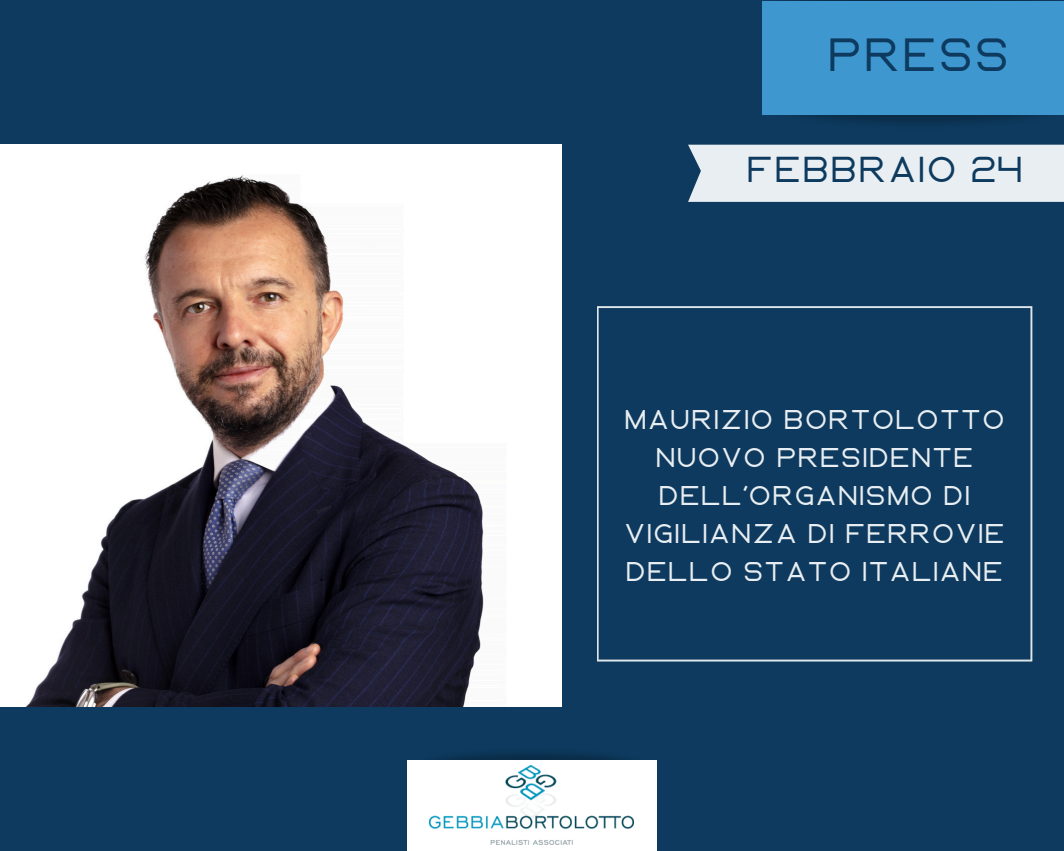
<style>
.page{position:relative;width:1064px;height:851px;background:#fff}
.page>*{position:absolute;margin:0;border:0;box-sizing:border-box;transform-origin:0 0}
.t1{font:900 46.5px "Ablation";color:#0d3a5e}
.t2{font:900 36px "Ablation";color:#0d3a5e}
.t3{font:900 27.15px/38px "Ablation";color:#e8eef2;text-align:center}
</style>
<div class="page">
<div style="left:0;top:0;width:1063px;height:850px;background:#0d3a5e"></div>
<div style="left:761px;top:1px;width:302px;height:114px;background:#3e98cf"></div>
<svg style="left:597px;top:306px;width:435px;height:355px"></svg>
<div style="left:688px;top:145px;width:375px;height:57px;background:#e8eef2"></div>
<img style="left:446px;top:753px;width:211px;height:30px">
<div style="left:407px;top:759px;width:249px;height:91px;background:#fff"></div>
<img style="left:430px;top:765px;width:203px;height:79px">
<img style="left:0;top:144px;width:561px;height:562px">
<p class="t1" style="left:826px;top:34px;width:185px">PRESS</p>
<h1 class="t2" style="left:745px;top:154px;width:279px">FEBBRAIO 24</h1>
<h2 class="t3" style="left:623px;top:402px;width:383px">MAURIZIO BORTOLOTTO<br>NUOVO PRESIDENTE<br>DELL’ORGANISMO DI<br>VIGILIANZA DI FERROVIE<br>DELLO STATO ITALIANE</h2>
</div>
